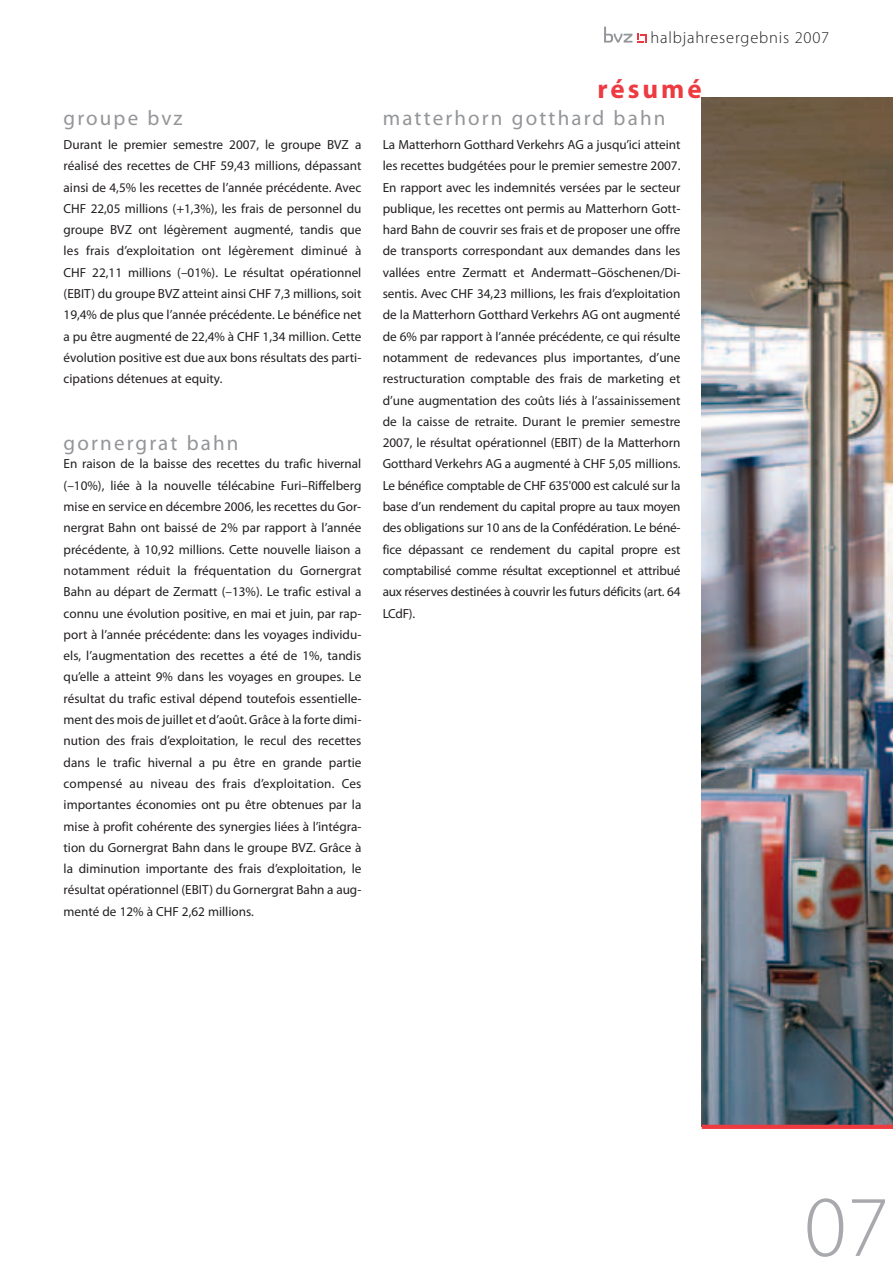
<style>
.page{position:relative;width:893px;height:1263px;background:#fff}
.page>*{position:absolute;margin:0;border:0;box-sizing:border-box;transform-origin:0 0}
.t1{font:300 87px "Myriad Pro";color:#a8a9ad}
.t2{font:700 27px "Myriad Pro";letter-spacing:.11em;color:#ee3a41}
.t3{font:21px "Myriad Pro";letter-spacing:.105em;color:#939598}
.t4{font:300 16.5px "Myriad Pro";letter-spacing:.05em;color:#231f20}
.t5{font:13.2px/21.3px "Myriad Pro";color:#231f20;text-align:justify}
</style>
<div class="page">
<svg style="left:604px;top:27px;width:42px;height:16px"></svg>
<img style="left:701px;top:98px;width:191px;height:1027px">
<hr style="left:701px;top:1125px;width:191px;height:4px;background:#ee3a41">
<h3 class="t3" style="left:64px;top:110px;width:120px">groupe bvz</h3>
<p class="t5" style="left:64px;top:135px;width:299px">Durant le premier semestre 2007, le groupe BVZ a réalisé des recettes de CHF 59,43 millions, dépassant ainsi de 4,5% les recettes de l’année précédente. Avec CHF 22,05 millions (+1,3%), les frais de personnel du groupe BVZ ont légèrement augmenté, tandis que les frais d’exploitation ont légèrement diminué à CHF 22,11 millions (–01%). Le résultat opérationnel (EBIT) du groupe BVZ atteint ainsi CHF 7,3 millions, soit 19,4% de plus que l’année précédente. Le bénéfice net a pu être augmenté de 22,4% à CHF 1,34 million. Cette évolution positive est due aux bons résultats des parti&shy;cipations détenues at equity.</p>
<h3 class="t3" style="left:64px;top:434px;width:176px">gornergrat bahn</h3>
<p class="t5" style="left:64px;top:454px;width:299px">En raison de la baisse des recettes du trafic hivernal (–10%), liée à la nouvelle télécabine Furi–Riffelberg mise en service en décembre 2006, les recettes du Gor&shy;nergrat Bahn ont baissé de 2% par rapport à l’année précédente, à 10,92 millions. Cette nouvelle liaison a notamment réduit la fréquentation du Gornergrat Bahn au départ de Zermatt (–13%). Le trafic estival a connu une évolution positive, en mai et juin, par rap&shy;port à l’année précédente: dans les voyages individu&shy;els, l’augmentation des recettes a été de 1%, tandis qu’elle a atteint 9% dans les voyages en groupes. Le résultat du trafic estival dépend toutefois essentielle&shy;ment des mois de juillet et d’août. Grâce à la forte dimi&shy;nution des frais d’exploitation, le recul des recettes dans le trafic hivernal a pu être en grande partie compensé au niveau des frais d’exploitation. Ces importantes économies ont pu être obtenues par la mise à profit cohérente des synergies liées à l’intégra&shy;tion du Gornergrat Bahn dans le groupe BVZ. Grâce à la diminution importante des frais d’exploitation, le résultat opérationnel (EBIT) du Gornergrat Bahn a aug&shy;menté de 12% à CHF 2,62 millions.</p>
<p class="t4" style="left:650px;top:31px;width:180px">halbjahresergebnis 2007</p>
<h2 class="t2" style="left:597px;top:79px;width:106px">résumé</h2>
<h3 class="t3" style="left:382px;top:110px;width:284px">matterhorn gotthard bahn</h3>
<p class="t5" style="left:382px;top:135px;width:299px">La Matterhorn Gotthard Verkehrs AG a jusqu’ici atteint les recettes budgétées pour le premier semestre 2007.<br>En rapport avec les indemnités versées par le secteur publique, les recettes ont permis au Matterhorn Gott&shy;hard Bahn de couvrir ses frais et de proposer une offre de transports correspondant aux demandes dans les vallées entre Zermatt et Andermatt–Göschenen/Di&shy;sentis. Avec CHF 34,23 millions, les frais d’exploitation de la Matterhorn Gotthard Verkehrs AG ont augmenté de 6% par rapport à l’année précédente, ce qui résulte notamment de redevances plus importantes, d’une restructuration comptable des frais de marketing et d’une augmentation des coûts liés à l’assainissement de la caisse de retraite. Durant le premier semestre 2007, le résultat opérationnel (EBIT) de la Matterhorn Gotthard Verkehrs AG a augmenté à CHF 5,05 millions.<br>Le bénéfice comptable de CHF 635'000 est calculé sur la base d’un rendement du capital propre au taux moyen des obligations sur 10 ans de la Confédération. Le béné&shy;fice dépassant ce rendement du capital propre est comptabilisé comme résultat exceptionnel et attribué aux réserves destinées à couvrir les futurs déficits (art. 64<br>LCdF).</p>
<h1 class="t1" style="left:804px;top:1193px;width:86px">07</h1>
</div>
